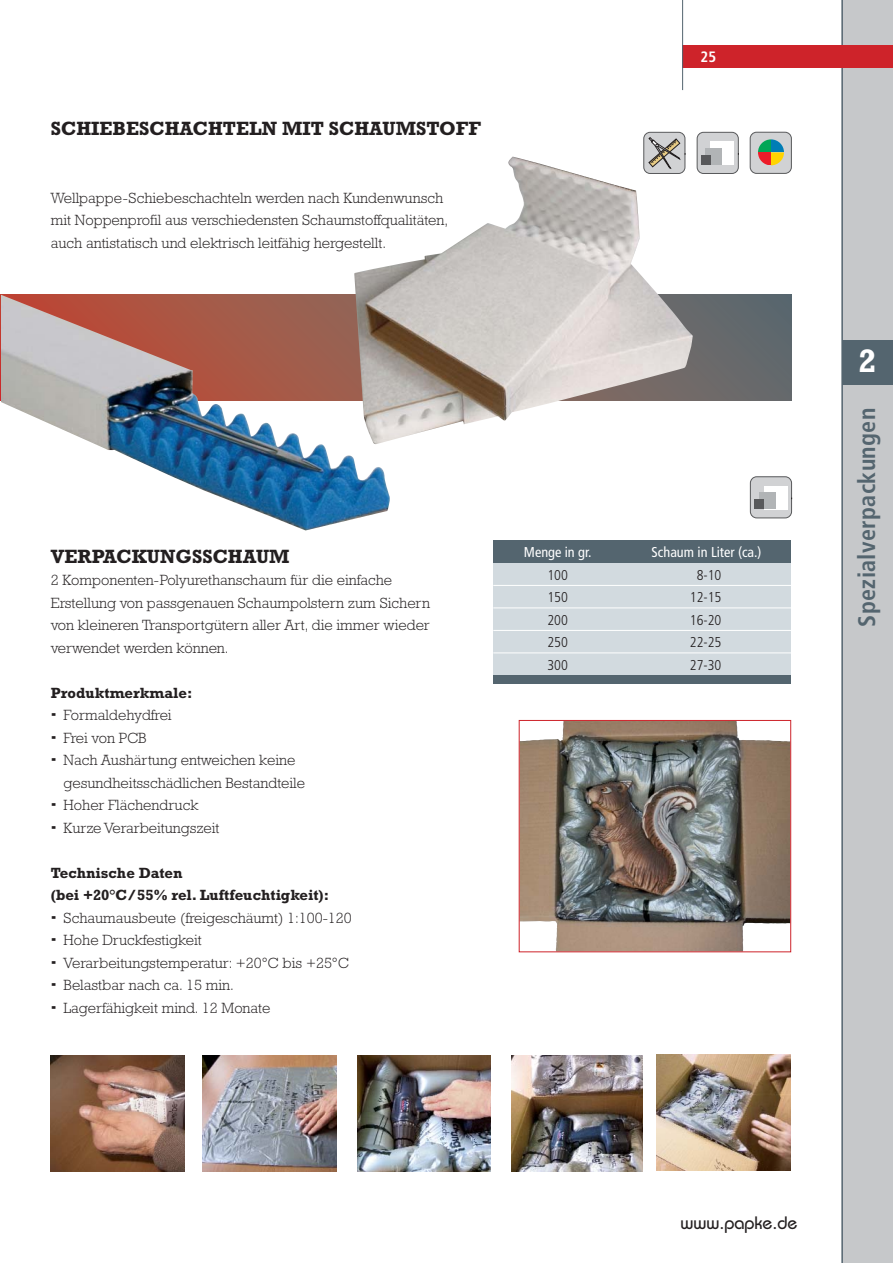
<style>
.page{position:relative;width:893px;height:1263px;background:#fff}
.page>*{position:absolute;margin:0;border:0;box-sizing:border-box;transform-origin:0 0}
.t1{font:700 33px "Rockwell";color:#fff}
.t2{font:700 condensed 24px "Frutiger";letter-spacing:.015em;color:#54656f}
.t3{font:700 19.5px "Rockwell";color:#231f20}
.t4{font:500 18px "Bauhaus";color:#231f20}
.t5{font:300 15px/22.5px "Rockwell";color:#231f20}
.t6{font:700 15px "Rockwell";color:#231f20}
.t7{font:700 condensed 15px "Frutiger";color:#fff}
.t8{font:300 condensed 14.25px "Frutiger";color:#231f20}
.t9{font:condensed 14.25px "Frutiger";color:#fff}
.s1{font-weight:800}
.s2{font-weight:700}
</style>
<div class="page">
<div style="left:842px;top:0;width:50px;height:1263px;background:#c6c8ca"></div>
<div style="left:842px;top:340px;width:50px;height:45px;background:#54656f"></div>
<div style="left:0;top:294px;width:791px;height:107px;background:#64696c"></div>
<img style="left:354px;top:157px;width:339px;height:284px">
<hr style="left:841px;top:0;width:1px;height:1263px;background:#54656f">
<div style="left:682px;top:45px;width:210px;height:23px;background:#ce232a"></div>
<hr style="left:682px;top:0;width:1px;height:90px;background:#54656f">
<div style="left:749px;top:132px;width:42px;height:42px;background:#d1d2d4;border:1px solid #58595b;border-radius:6px"></div>
<svg style="left:758px;top:139px;width:13px;height:13px"></svg>
<svg style="left:771px;top:139px;width:13px;height:13px"></svg>
<svg style="left:758px;top:152px;width:13px;height:13px"></svg>
<svg style="left:771px;top:152px;width:13px;height:13px"></svg>
<div style="left:696px;top:132px;width:42px;height:42px;background:#d1d2d4;border:1px solid #58595b;border-radius:6px"></div>
<div style="left:711px;top:142px;width:23px;height:23px;background:#fff"></div>
<div style="left:705px;top:148px;width:17px;height:17px;background:#b1b4b6"></div>
<div style="left:701px;top:155px;width:10px;height:10px;background:#58595b"></div>
<div style="left:643px;top:132px;width:42px;height:42px;background:#d1d2d4;border:1px solid #58595b;border-radius:6px"></div>
<svg style="left:648px;top:137px;width:37px;height:32px"></svg>
<img style="left:51px;top:1055px;width:134px;height:116px">
<img style="left:202px;top:1055px;width:134px;height:116px">
<img style="left:511px;top:1055px;width:131px;height:116px">
<img style="left:357px;top:1056px;width:134px;height:116px">
<img style="left:656px;top:1054px;width:134px;height:116px">
<img style="left:521px;top:722px;width:268px;height:228px">
<div style="left:519px;top:720px;width:272px;height:232px;border:1px solid #ce232a"></div>
<div style="left:493px;top:540px;width:298px;height:136px;background:#d2dadf"></div>
<div style="left:493px;top:540px;width:298px;height:23px;background:#54656f"></div>
<div style="left:493px;top:675px;width:298px;height:9px;background:#54656f"></div>
<hr style="left:493px;top:585px;width:298px;height:1px;background:#fff">
<hr style="left:493px;top:608px;width:298px;height:1px;background:#fff">
<hr style="left:493px;top:630px;width:298px;height:1px;background:#fff">
<hr style="left:493px;top:653px;width:298px;height:1px;background:#fff">
<svg style="left:749px;top:479px;width:44px;height:40px"></svg>
<div style="left:750px;top:476px;width:42px;height:42px;background:#d1d2d4;border:1px solid #58595b;border-radius:6px"></div>
<div style="left:764px;top:486px;width:23px;height:23px;background:#fff"></div>
<div style="left:758px;top:493px;width:17px;height:16px;background:#b1b4b6"></div>
<div style="left:754px;top:499px;width:10px;height:10px;background:#58595b"></div>
<img style="left:1px;top:294px;width:389px;height:237px">
<h3 class="t3" style="left:51px;top:122px;width:431px">SCHIEBESCHACHTELN MIT SCHAUMSTOFF</h3>
<p class="t5" style="left:51px;top:188px;width:399px">Wellpappe-Schiebeschachteln werden nach Kundenwunsch mit Noppenprofil aus verschiedensten Schaumstoffqualitäten, auch antistatisch und elektrisch leitfähig hergestellt.</p>
<p class="t7" style="left:700px;top:50px;width:17px">25</p>
<h3 class="t3" style="left:51px;top:549px;width:240px">VERPACKUNGSSCHAUM</h3>
<p class="t5" style="left:51px;top:570px;width:380px">2 Komponenten-Polyurethanschaum für die einfache Erstellung von passgenauen Schaumpolstern zum Sichern von kleineren Transportgütern aller Art, die immer wieder verwendet werden können.</p>
<p class="t6" style="left:51px;top:687px;width:143px">Produktmerkmale:</p>
<p class="t5" style="left:51px;top:705px;width:122px"><span class="s1">·</span> Formaldehydfrei</p>
<p class="t5" style="left:51px;top:728px;width:97px"><span class="s1">·</span> Frei von PCB</p>
<p class="t5" style="left:51px;top:750px;width:246px"><span class="s1">·</span> Nach Aushärtung entweichen keine</p>
<p class="t5" style="left:64px;top:773px;width:243px">gesundheitsschädlichen Bestandteile</p>
<p class="t5" style="left:51px;top:795px;width:149px"><span class="s1">·</span> Hoher Flächendruck</p>
<p class="t5" style="left:51px;top:818px;width:170px"><span class="s1">·</span> Kurze Verarbeitungszeit</p>
<p class="t5" style="left:51px;top:863px;width:302px"><span class="s2">Technische Daten<br>(bei +20°C/55% rel. Luftfeuchtigkeit):<br></span><span class="s1">·</span> Schaumausbeute (freigeschäumt) 1:100-120 <span class="s1">·</span> Hohe Druckfestigkeit<br><span class="s1">·</span> Verarbeitungstemperatur: +20°C bis +25°C <span class="s1">·</span> Belastbar nach ca. 15 min.<br><span class="s1">·</span> Lagerfähigkeit mind. 12 Monate</p>
<p class="t9" style="left:524px;top:546px;width:69px">Menge in gr.</p>
<p class="t9" style="left:651px;top:546px;width:111px">Schaum in Liter (ca.)</p>
<p class="t8" style="left:547px;top:569px;width:22px">100</p>
<p class="t8" style="left:696px;top:569px;width:26px">8-10</p>
<p class="t8" style="left:547px;top:591px;width:22px">150</p>
<p class="t8" style="left:690px;top:591px;width:33px">12-15</p>
<p class="t8" style="left:547px;top:614px;width:22px">200</p>
<p class="t8" style="left:690px;top:614px;width:33px">16-20</p>
<p class="t8" style="left:547px;top:636px;width:22px">250</p>
<p class="t8" style="left:690px;top:636px;width:33px">22-25</p>
<p class="t8" style="left:547px;top:659px;width:22px">300</p>
<p class="t8" style="left:690px;top:659px;width:33px">27-30</p>
<h1 class="t1" style="left:858px;top:350px;width:20px">2</h1>
<h2 class="t2" style="left:857px;top:627px;width:220px;rotate:-90deg">Spezialverpackungen</h2>
<p class="t4" style="left:680px;top:1216px;width:118px">www.papke.de</p>
</div>
